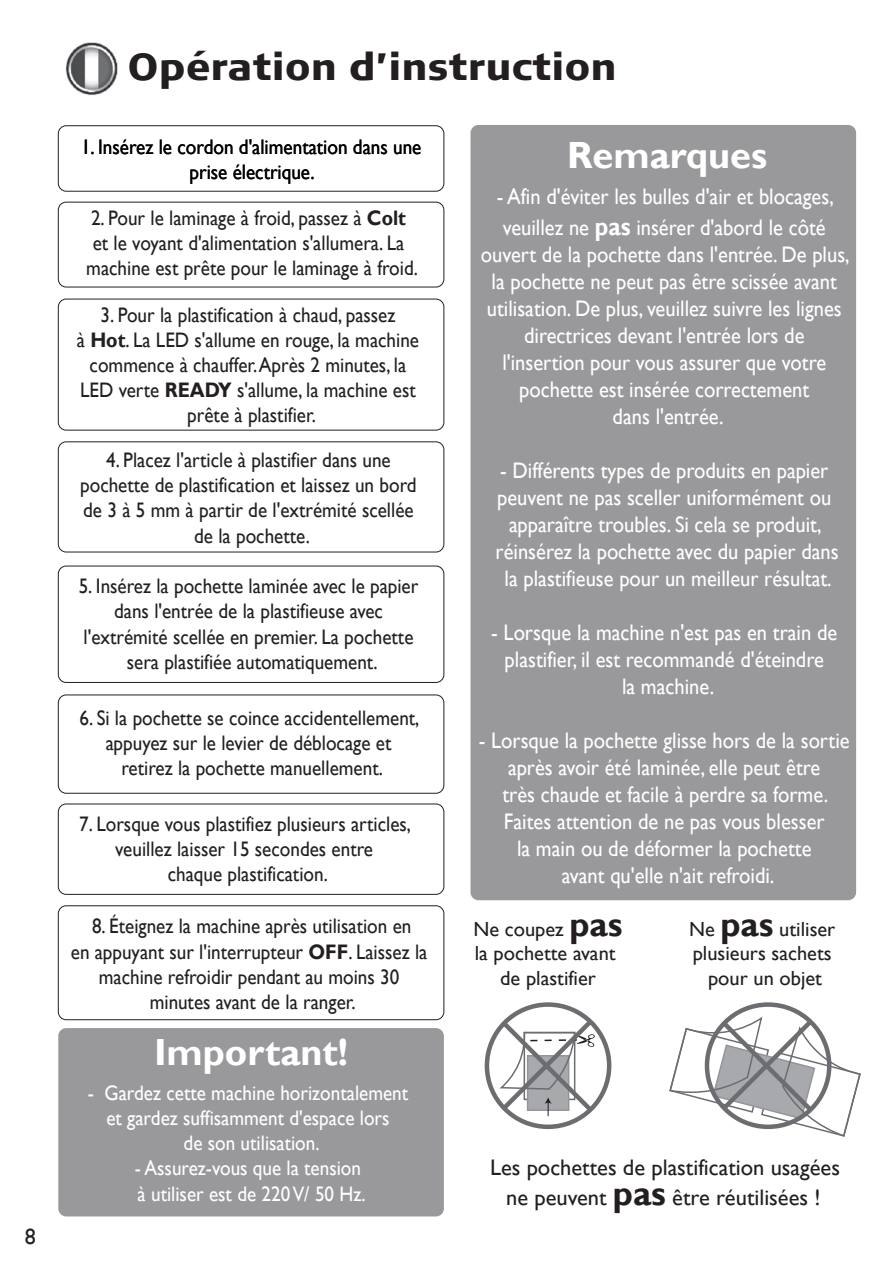
<style>
.page{position:relative;width:893px;height:1263px;background:#fff}
.page>*{position:absolute;margin:0;border:0;box-sizing:border-box;transform-origin:0 0}
.t1{font:700 37.8px "Gill Sans";color:#fff}
.t2{font:900 37.5px "Signa Normal";color:#231f20}
.t3{font:22.5px/27px "Gill Sans";color:#fff;text-align:center;scale:.91 1}
.t4{font:22.5px/30px "Gill Sans";color:#231f20;text-align:center}
.t5{font:22.05px "Gill Sans";color:#231f20}
.t6{font:21px/25.2px "Gill Sans";color:#231f20;text-align:center;scale:.91 1}
.t7{font:21px/25.2px "Gill Sans";color:#fff;text-align:center;scale:.91 1}
.t8{font:20.4px/24.5px "Gill Sans";color:#231f20;text-align:center}
.s1{font-weight:700}
.s2{font-weight:700;font-size:25.5px}
.s3{font-weight:700;font-size:34.5px}
</style>
<div class="page">
<div style="left:58px;top:125px;width:386px;height:67px;border:1px solid #231f20;border-radius:8px"></div>
<div style="left:58px;top:202px;width:386px;height:85px;border:1px solid #231f20;border-radius:8px"></div>
<div style="left:58px;top:299px;width:386px;height:131px;border:1px solid #231f20;border-radius:8px"></div>
<div style="left:58px;top:441px;width:386px;height:111px;border:1px solid #231f20;border-radius:8px"></div>
<div style="left:58px;top:566px;width:386px;height:117px;border:1px solid #231f20;border-radius:8px"></div>
<div style="left:470px;top:125px;width:386px;height:775px;background:#99989b;border-radius:8px"></div>
<div style="left:58px;top:694px;width:386px;height:100px;border:1px solid #231f20;border-radius:8px"></div>
<div style="left:58px;top:804px;width:386px;height:91px;border:1px solid #231f20;border-radius:8px"></div>
<div style="left:58px;top:905px;width:386px;height:115px;border:1px solid #231f20;border-radius:8px"></div>
<div style="left:58px;top:1028px;width:386px;height:188px;background:#99989b;border-radius:8px"></div>
<div style="left:485px;top:1002px;width:126px;height:127px;border:4px solid #6c6d70;border-radius:50%"></div>
<svg style="left:497px;top:1016px;width:99px;height:100px"></svg>
<svg style="left:669px;top:1015px;width:192px;height:122px"></svg>
<img style="left:66px;top:42px;width:52px;height:54px">
<p class="t5" style="left:25px;top:1224px;width:13px">8</p>
<h2 class="t2" style="left:128px;top:43px;width:491px">Opération d’instruction</h2>
<p class="t6" style="left:81px;top:134px;width:376px">1. Insérez le cordon d'alimentation dans une prise électrique.</p>
<p class="t6" style="left:86px;top:205px;width:366px">2. Pour le laminage à froid, passez à <span class="s1">Colt </span>et le voyant d'alimentation s'allumera. La machine est prête pour le laminage à froid.</p>
<p class="t6" style="left:77px;top:302px;width:378px">3. Pour la plastification à chaud, passez<br>à <span class="s1">Hot</span>. La LED s'allume en rouge, la machine commence à chauffer. Après 2 minutes, la LED verte <span class="s1">READY</span> s'allume, la machine est prête à plastifier.</p>
<p class="t6" style="left:80px;top:448px;width:371px">4. Placez l'article à plastifier dans une pochette de plastification et laissez un bord de 3 à 5 mm à partir de l'extrémité scellée de la pochette.</p>
<p class="t6" style="left:79px;top:574px;width:375px">5. Insérez la pochette laminée avec le papier dans l'entrée de la plastifieuse avec l'extrémité scellée en premier. La pochette sera plastifiée automatiquement.</p>
<p class="t6" style="left:80px;top:706px;width:375px">6. Si la pochette se coince accidentellement, appuyez sur le levier de déblocage et retirez la pochette manuellement.</p>
<p class="t6" style="left:79px;top:811px;width:366px">7. Lorsque vous plastifiez plusieurs articles, veuillez laisser 15 secondes entre<br>chaque plastification.</p>
<p class="t6" style="left:71px;top:914px;width:393px">8. Éteignez la machine après utilisation en<br>en appuyant sur l'interrupteur <span class="s1">OFF</span>. Laissez la machine refroidir pendant au moins 30 minutes avant de la ranger.</p>
<h1 class="t1" style="left:154px;top:1029px;width:196px">Important!</h1>
<p class="t7" style="left:88px;top:1080px;width:354px">- Gardez cette machine horizontalement et gardez suffisamment d'espace lors<br>de son utilisation.</p>
<p class="t7" style="left:135px;top:1156px;width:255px;text-align:left">- Assurez-vous que la tension à utiliser est de 220 V/ 50 Hz.</p>
<h1 class="t1" style="left:567px;top:132px;width:202px">Remarques</h1>
<p class="t3" style="left:497px;top:181px;width:372px;line-height:30.6px;text-align:left">- Afin d'éviter les bulles d'air et blocages, veuillez ne <span class="s2">pas</span> insérer d'abord le côté</p>
<p class="t3" style="left:481px;top:241px;width:407px">ouvert de la pochette dans l'entrée. De plus, la pochette ne peut pas être scissée avant utilisation. De plus, veuillez suivre les lignes directrices devant l'entrée lors de<br>l'insertion pour vous assurer que votre pochette est insérée correctement<br>dans l'entrée.</p>
<p class="t3" style="left:496px;top:457px;width:379px">- Différents types de produits en papier peuvent ne pas sceller uniformément ou apparaître troubles. Si cela se produit, réinsérez la pochette avec du papier dans la plastifieuse pour un meilleur résultat.</p>
<p class="t3" style="left:491px;top:619px;width:382px">- Lorsque la machine n'est pas en train de plastifier, il est recommandé d'éteindre<br>la machine.</p>
<p class="t3" style="left:479px;top:727px;width:409px">- Lorsque la pochette glisse hors de la sortie après avoir été laminée, elle peut être<br>très chaude et facile à perdre sa forme.<br>Faites attention de ne pas vous blesser<br>la main ou de déformer la pochette<br>avant qu'elle n'ait refroidi.</p>
<p class="t8" style="left:473px;top:917px;width:151px">Ne coupez <span class="s3">pas </span>la pochette avant de plastifier</p>
<p class="t8" style="left:689px;top:917px;width:148px">Ne <span class="s3">pas</span> utiliser plusieurs sachets pour un objet</p>
<p class="t4" style="left:490px;top:1153px;width:352px">Les pochettes de plastification usagées ne peuvent <span class="s3">pas</span> être réutilisées !</p>
</div>
